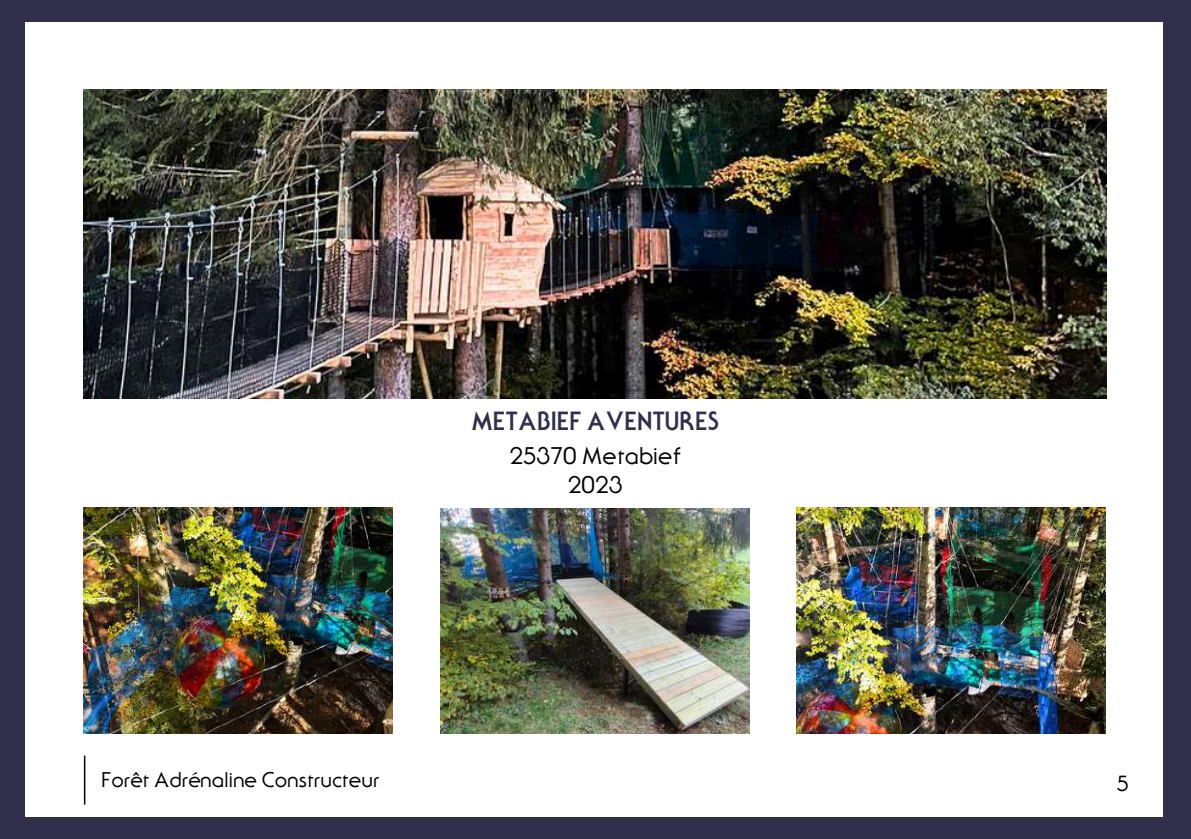
<style>
.page{position:relative;width:1191px;height:839px;background:#fff}
.page>*{position:absolute;margin:0;border:0;box-sizing:border-box;transform-origin:0 0}
.t1{font:700 24px "Serif Gothic";color:#312f4c}
.t2{font:22px "Serif Gothic";color:#000}
.t3{font:20px "Serif Gothic";color:#000}
.t4{font:19.4px "Serif Gothic";color:#000}
</style>
<div class="page">
<div style="left:0;top:0;width:1191px;height:838px;background:#312f4c"></div>
<div style="left:25px;top:22px;width:1138px;height:794px;background:#fff"></div>
<hr style="left:84px;top:755px;width:1px;height:49px;background:#000">
<img style="left:84px;top:89px;width:1023px;height:309px">
<img style="left:84px;top:508px;width:309px;height:225px">
<img style="left:441px;top:508px;width:309px;height:225px">
<img style="left:796px;top:508px;width:309px;height:225px">
<p class="t1" style="left:471px;top:405px;width:250px">METABIEF AVENTURES</p>
<p class="t2" style="left:509px;top:441px;width:173px">25370 Metabief</p>
<p class="t2" style="left:568px;top:470px;width:57px">2023</p>
<p class="t4" style="left:101px;top:767px;width:280px">Forêt Adrénaline Constructeur</p>
<p class="t3" style="left:1116px;top:770px;width:14px">5</p>
</div>
